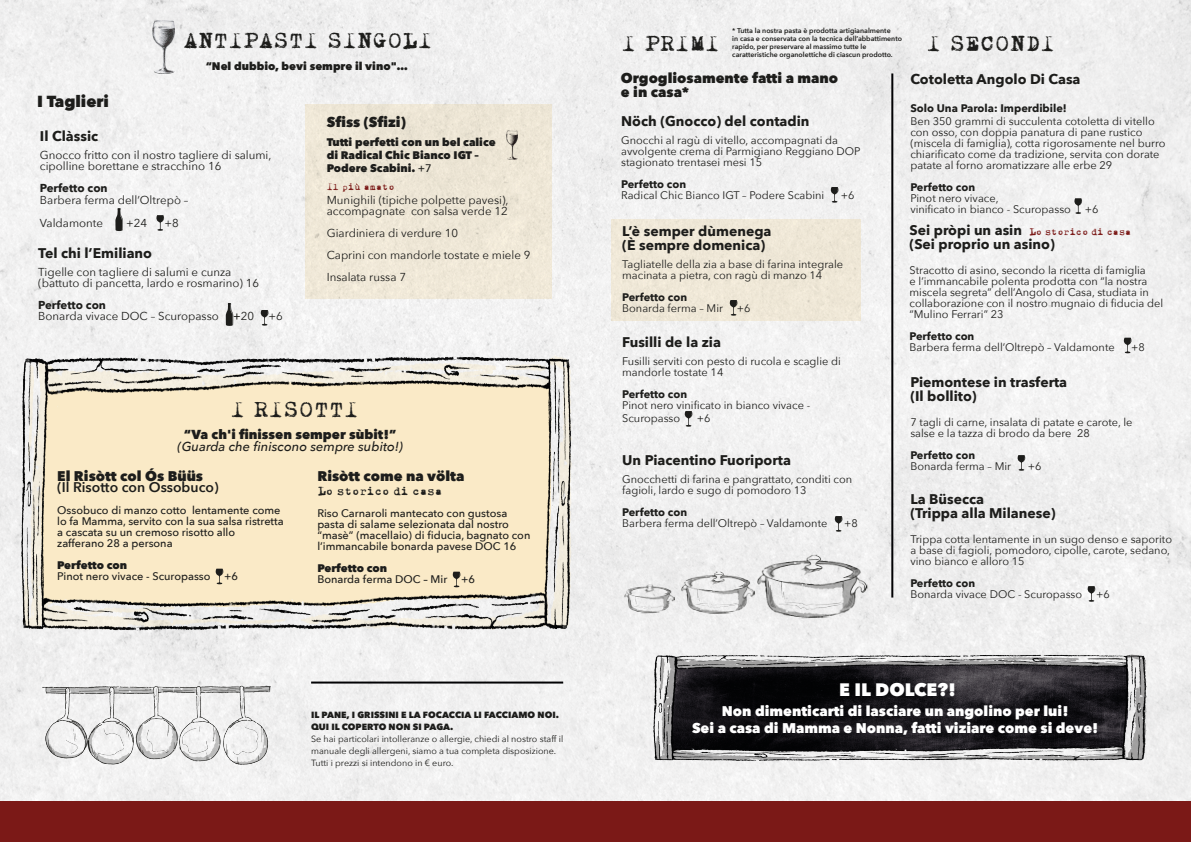
<style>
.page{position:relative;width:1191px;height:842px;background:#fff}
.page>*{position:absolute;margin:0;border:0;box-sizing:border-box;transform-origin:0 0}
.t1{font:20px "Draconian Typewriter";letter-spacing:-.08em;color:#1d1d1b}
.t2{font:800 18px "Avenir Next";color:#fff}
.t3{font:800 16px "Avenir Next";color:#1d1d1b}
.t4{font:700 14px/14px "Avenir Next";color:#1d1d1b}
.t5{font:800 14px/17px "Avenir Next";color:#fff;text-align:center}
.t6{font:800 14px/14px "Avenir Next";color:#1d1d1b}
.t7{font:600 14px "Avenir Next";color:#1d1d1b}
.t8{font:italic 500 13px "Avenir Next";color:#1d1d1b}
.t9{font:800 13px "Avenir Next";color:#1d1d1b}
.t10{font:11.5px/11px "Avenir Next";color:#1d1d1b}
.t11{font:700 11.5px "Avenir Next";color:#1d1d1b}
.t12{font:11px/11px "Avenir Next";color:#1d1d1b}
.t13{font:500 11px/11px "Avenir Next";color:#1d1d1b}
.t14{font:800 11px/13px "Avenir Next";color:#1d1d1b}
.t15{font:700 11px "Avenir Next";color:#1d1d1b}
.t16{font:11px "Draconian Typewriter";letter-spacing:-.15em;color:#1d1d1b}
.t17{font:9px/12px "Avenir Next";color:#1d1d1b}
.t18{font:800 9px/12px "Avenir Next";color:#1d1d1b}
.t19{font:9px "Draconian Typewriter";letter-spacing:-.15em;color:#7b1917}
.t20{font:600 7px/8px "Avenir Next";color:#1d1d1b}
.s1{font-weight:500}
.s2{font-family:"Avenir Next";font-weight:700;font-size:14px;color:#1d1d1b}
</style>
<div class="page">
<div style="left:0;top:0;width:1191px;height:801px;background:#f0f0f0"></div>
<div style="left:0;top:801px;width:1191px;height:41px;background:#7b1917"></div>
<img style="left:42px;top:685px;width:229px;height:79px">
<hr style="left:311px;top:681px;width:252px;height:2px;background:#020204">
<img style="left:11px;top:355px;width:569px;height:295px">
<svg style="left:216px;top:569px;width:7px;height:15px"></svg>
<svg style="left:453px;top:572px;width:7px;height:15px"></svg>
<img style="left:151px;top:19px;width:24px;height:55px">
<svg style="left:226px;top:303px;width:7px;height:23px"></svg>
<svg style="left:261px;top:310px;width:7px;height:16px"></svg>
<div style="left:305px;top:104px;width:247px;height:194px;background:#eee7d6"></div>
<div style="left:611px;top:219px;width:249px;height:101px;background:#efe8d7"></div>
<hr style="left:891px;top:73px;width:2px;height:524px;background:#020204">
<svg style="left:729px;top:300px;width:8px;height:16px"></svg>
<svg style="left:830px;top:187px;width:8px;height:16px"></svg>
<svg style="left:684px;top:411px;width:8px;height:16px"></svg>
<svg style="left:834px;top:516px;width:8px;height:16px"></svg>
<svg style="left:1074px;top:198px;width:8px;height:16px"></svg>
<svg style="left:1017px;top:455px;width:8px;height:16px"></svg>
<svg style="left:1087px;top:586px;width:8px;height:16px"></svg>
<svg style="left:1123px;top:338px;width:8px;height:15px"></svg>
<img style="left:653px;top:654px;width:493px;height:106px">
<img style="left:756px;top:553px;width:112px;height:67px">
<img style="left:681px;top:570px;width:74px;height:45px">
<img style="left:624px;top:583px;width:51px;height:31px">
<svg style="left:115px;top:208px;width:8px;height:23px"></svg>
<svg style="left:156px;top:215px;width:8px;height:16px"></svg>
<h1 class="t1" style="left:182px;top:29px;width:252px">ANTIPASTI SINGOLI</h1>
<h3 class="t3" style="left:37px;top:91px;width:73px">I Taglieri</h3>
<p class="t14" style="left:206px;top:59px;width:203px">“Nel dubbio, bevi sempre il vino"…</p>
<p class="t4" style="left:40px;top:128px;width:60px">Il Clàssic</p>
<p class="t10" style="left:40px;top:149px;width:233px">Gnocco fritto con il nostro tagliere di salumi, cipolline borettane e stracchino 16</p>
<p class="t11" style="left:40px;top:178px;width:69px">Perfetto con</p>
<p class="t10" style="left:40px;top:188px;width:150px;line-height:23px">Barbera ferma dell’Oltrepò –<br>Valdamonte</p>
<p class="t10" style="left:126px;top:217px;width:22px">+24</p>
<p class="t10" style="left:164px;top:217px;width:16px">+8</p>
<p class="t4" style="left:38px;top:246px;width:115px">Tel chi l’Emiliano</p>
<p class="t10" style="left:38px;top:266px;width:222px">Tigelle con tagliere di salumi e cunza (battuto di pancetta, lardo e rosmarino) 16</p>
<p class="t11" style="left:38px;top:295px;width:69px">Perfetto con</p>
<p class="t10" style="left:38px;top:310px;width:182px">Bonarda vivace DOC – Scuropasso</p>
<p class="t10" style="left:233px;top:310px;width:22px"><span class="s1">+</span>20</p>
<p class="t10" style="left:269px;top:310px;width:16px">+6</p>
<p class="t6" style="left:327px;top:115px;width:80px">Sfiss (Sfizi)</p>
<p class="t14" style="left:327px;top:136px;width:170px">Tutti perfetti con un bel calice di Radical Chic Bianco IGT –<br>Podere Scabini. <span class="s1">+7</span></p>
<p class="t19" style="left:326px;top:182px;width:71px">Il più amato</p>
<p class="t10" style="left:327px;top:194px;width:183px">Munighili (tipiche polpette pavesi), accompagnate con salsa verde 12</p>
<p class="t10" style="left:327px;top:222px;width:205px;line-height:22px">Giardiniera di verdure 10<br>Caprini con mandorle tostate e miele 9<br>Insalata russa 7</p>
<h1 class="t1" style="left:229px;top:398px;width:132px">I RISOTTI</h1>
<p class="t9" style="left:184px;top:426px;width:214px">“Va ch'i finissen semper sùbit!”</p>
<p class="t8" style="left:178px;top:435px;width:227px">(Guarda che finiscono sempre subito!)</p>
<p class="t6" style="left:57px;top:469px;width:147px">El Risòtt col Ós Büüs</p>
<p class="t7" style="left:57px;top:475px;width:163px">(Il Risotto con Ossobuco)</p>
<p class="t13" style="left:57px;top:505px;width:228px">Ossobuco di manzo cotto lentamente come lo fa Mamma, servito con la sua salsa ristretta a cascata su un cremoso risotto allo zafferano 28 a persona</p>
<p class="t14" style="left:57px;top:559px;width:71px">Perfetto con</p>
<p class="t13" style="left:57px;top:571px;width:155px">Pinot nero vivace - Scuropasso</p>
<p class="t13" style="left:224px;top:571px;width:15px">+6</p>
<p class="t6" style="left:317px;top:469px;width:149px">Risòtt come na völta</p>
<p class="t16" style="left:317px;top:485px;width:127px">Lo storico di casa</p>
<p class="t13" style="left:317px;top:508px;width:215px">Riso Carnaroli mantecato con gustosa pasta di salame selezionata dal nostro “masè” (macellaio) di fiducia, bagnato con l’immancabile bonarda pavese DOC 16</p>
<p class="t14" style="left:317px;top:562px;width:71px">Perfetto con</p>
<p class="t13" style="left:317px;top:574px;width:131px">Bonarda ferma DOC – Mir</p>
<p class="t13" style="left:461px;top:574px;width:15px">+6</p>
<p class="t18" style="left:311px;top:709px;width:249px">IL PANE, I GRISSINI E LA FOCACCIA LI FACCIAMO NOI.<br>QUI IL COPERTO NON SI PAGA.</p>
<p class="t17" style="left:311px;top:733px;width:254px">Se hai particolari intolleranze o allergie, chiedi al nostro staff il manuale degli allergeni, siamo a tua completa disposizione.<br>Tutti i prezzi si intendono in € euro.</p>
<h1 class="t1" style="left:620px;top:32px;width:102px">I PRIMI</h1>
<p class="t20" style="left:732px;top:26px;width:171px">* Tutta la nostra pasta è prodotta artigianalmente<br>in casa e conservata con la tecnica dell’abbattimento rapido, per preservare al massimo tutte le caratteristiche organolettiche di ciascun prodotto.</p>
<p class="t6" style="left:621px;top:71px;width:219px">Orgogliosamente fatti a mano e in casa*</p>
<p class="t4" style="left:621px;top:114px;width:190px">Nöch (Gnocco) del contadin</p>
<p class="t12" style="left:621px;top:135px;width:241px">Gnocchi al ragù di vitello, accompagnati da avvolgente crema di Parmigiano Reggiano DOP stagionato trentasei mesi 15</p>
<p class="t15" style="left:621px;top:175px;width:66px">Perfetto con</p>
<p class="t12" style="left:621px;top:190px;width:204px">Radical Chic Bianco IGT – Podere Scabini</p>
<p class="t12" style="left:841px;top:190px;width:15px">+6</p>
<p class="t4" style="left:622px;top:224px;width:151px">L’è semper dùmenega (È sempre domenica)</p>
<p class="t12" style="left:622px;top:259px;width:222px">Tagliatelle della zia a base di farina integrale macinata a pietra, con ragù di manzo 14</p>
<p class="t15" style="left:622px;top:288px;width:66px">Perfetto con</p>
<p class="t12" style="left:622px;top:303px;width:102px">Bonarda ferma – Mir</p>
<p class="t12" style="left:737px;top:303px;width:15px">+6</p>
<p class="t4" style="left:622px;top:335px;width:100px">Fusilli de la zia</p>
<p class="t12" style="left:622px;top:356px;width:220px">Fusilli serviti con pesto di rucola e scaglie di mandorle tostate 14</p>
<p class="t15" style="left:622px;top:385px;width:66px">Perfetto con</p>
<p class="t12" style="left:622px;top:399px;width:189px;line-height:13px">Pinot nero vinificato in bianco vivace -<br>Scuropasso</p>
<p class="t12" style="left:696px;top:413px;width:15px">+6</p>
<p class="t4" style="left:622px;top:453px;width:170px">Un Piacentino Fuoriporta</p>
<p class="t12" style="left:622px;top:474px;width:231px">Gnocchetti di farina e pangrattato, conditi con fagioli, lardo e sugo di pomodoro 13</p>
<p class="t15" style="left:622px;top:503px;width:66px">Perfetto con</p>
<p class="t12" style="left:622px;top:518px;width:207px">Barbera ferma dell’Oltrepò – Valdamonte</p>
<p class="t12" style="left:844px;top:518px;width:15px">+8</p>
<h1 class="t1" style="left:925px;top:32px;width:132px">I SECONDI</h1>
<p class="t4" style="left:910px;top:72px;width:172px">Cotoletta Angolo Di Casa</p>
<p class="t15" style="left:910px;top:98px;width:158px">Solo Una Parola: Imperdibile!</p>
<p class="t12" style="left:910px;top:115px;width:257px">Ben 350 grammi di succulenta cotoletta di vitello con osso, con doppia panatura di pane rustico (miscela di famiglia), cotta rigorosamente nel burro chiarificato come da tradizione, servita con dorate patate al forno aromatizzare alle erbe 29</p>
<p class="t15" style="left:910px;top:177px;width:66px">Perfetto con</p>
<p class="t12" style="left:910px;top:192px;width:190px">Pinot nero vivace,<br>vinificato in bianco - Scuropasso +6</p>
<p class="t19" style="left:909px;top:226px;width:224px"><span class="s2">Sei pròpi un asin</span> Lo storico di casa</p>
<p class="t4" style="left:909px;top:236px;width:147px">(Sei proprio un asino)</p>
<p class="t12" style="left:909px;top:264px;width:255px">Stracotto di asino, secondo la ricetta di famiglia<br>e l’immancabile polenta prodotta con “la nostra miscela segreta” dell’Angolo di Casa, studiata in collaborazione con il nostro mugnaio di fiducia del “Mulino Ferrari” 23</p>
<p class="t15" style="left:909px;top:326px;width:66px">Perfetto con</p>
<p class="t12" style="left:909px;top:341px;width:207px">Barbera ferma dell’Oltrepò – Valdamonte</p>
<p class="t12" style="left:1131px;top:341px;width:15px">+8</p>
<p class="t4" style="left:910px;top:375px;width:158px">Piemontese in trasferta (Il bollito)</p>
<p class="t12" style="left:910px;top:416px;width:224px">7 tagli di carne, insalata di patate e carote, le salse e la tazza di brodo da bere 28</p>
<p class="t15" style="left:910px;top:446px;width:66px">Perfetto con</p>
<p class="t12" style="left:910px;top:460px;width:102px">Bonarda ferma – Mir</p>
<p class="t12" style="left:1027px;top:460px;width:15px">+6</p>
<p class="t4" style="left:910px;top:492px;width:147px">La Büsecca<br>(Trippa alla Milanese)</p>
<p class="t12" style="left:910px;top:533px;width:263px">Trippa cotta lentamente in un sugo denso e saporito a base di fagioli, pomodoro, cipolle, carote, sedano, vino bianco e alloro 15</p>
<p class="t15" style="left:910px;top:574px;width:66px">Perfetto con</p>
<p class="t12" style="left:910px;top:588px;width:201px">Bonarda vivace DOC - Scuropasso +6</p>
<h2 class="t2" style="left:839px;top:678px;width:118px">E IL DOLCE?!</h2>
<p class="t5" style="left:692px;top:703px;width:408px">Non dimenticarti di lasciare un angolino per lui!<br>Sei a casa di Mamma e Nonna, fatti viziare come si deve!</p>
</div>
